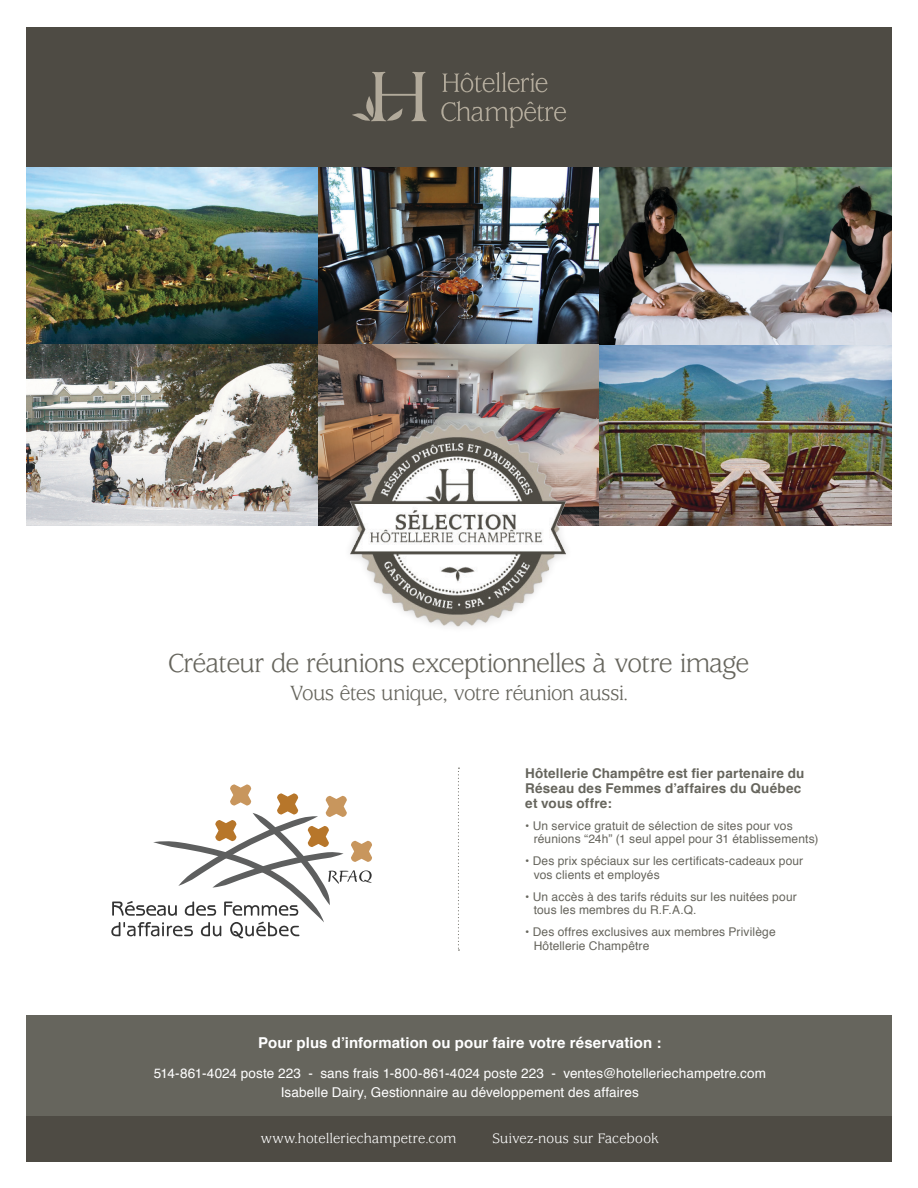
<style>
.page{position:relative;width:918px;height:1188px;background:#fff}
.page>*{position:absolute;margin:0;border:0;box-sizing:border-box;transform-origin:0 0}
.t1{font:28.5px "Exposition SSK";letter-spacing:.005em;color:#66655d}
.t2{font:22.5px "Exposition SSK";letter-spacing:.01em;color:#66655d}
.liste{font:700 15px "Helvetica";letter-spacing:.005em;color:#fff}
.t3{font:15px "Exposition SSK";letter-spacing:.04em;color:#fff}
.liste-2{font:13.5px "Helvetica";letter-spacing:.01em;color:#fff}
.liste-3{font:700 13.5px/15px "Helvetica";letter-spacing:.015em;color:#66655d}
.liste-4{font:12px/13.5px "Helvetica";letter-spacing:.01em;color:#66655d}
</style>
<div class="page">
<div style="left:0;top:1015px;width:918px;height:108px;background:#66655d"></div>
<div style="left:0;top:27px;width:918px;height:140px;background:#4e4b44"></div>
<svg style="left:352px;top:72px;width:75px;height:49px"></svg>
<svg style="left:442px;top:72px;width:106px;height:20px"></svg>
<svg style="left:441px;top:101px;width:125px;height:27px"></svg>
<div style="left:0;top:1117px;width:918px;height:71px;background:#4e4b44"></div>
<img style="left:26px;top:167px;width:574px;height:358px">
<img style="left:600px;top:345px;width:292px;height:180px">
<img style="left:600px;top:167px;width:292px;height:178px">
<img style="left:320px;top:405px;width:278px;height:222px">
<div style="left:1px;top:1162px;width:916px;height:26px;background:#fff"></div>
<svg style="left:458px;top:768px;width:1px;height:183px"></svg>
<svg style="left:111px;top:784px;width:261px;height:154px"></svg>
<div style="left:0;top:1px;width:26px;height:1187px;background:#fff"></div>
<div style="left:892px;top:1px;width:26px;height:1187px;background:#fff"></div>
<h1 class="t1" style="left:169px;top:647px;width:581px">Créateur de réunions exceptionnelles à votre image</h1>
<h1 class="t2" style="left:290px;top:681px;width:339px">Vous êtes unique, votre réunion aussi.</h1>
<p class="liste-3" style="left:525px;top:766px;width:281px">Hôtellerie Champêtre est fier partenaire du<br>Réseau des Femmes d’affaires du Québec et vous offre:</p>
<p class="liste-4" style="left:534px;top:819px;width:286px;text-indent:-9px">• Un service gratuit de sélection de sites pour vos réunions “24h” (1 seul appel pour 31 établissements)</p>
<p class="liste-4" style="left:534px;top:855px;width:271px;text-indent:-9px">• Des prix spéciaux sur les certificats-cadeaux pour vos clients et employés</p>
<p class="liste-4" style="left:534px;top:890px;width:265px;text-indent:-9px">• Un accès à des tarifs réduits sur les nuitées pour tous les membres du R.F.A.Q.</p>
<p class="liste-4" style="left:534px;top:926px;width:243px;text-indent:-9px">• Des offres exclusives aux membres Privilège<br>Hôtellerie Champêtre</p>
<p class="liste" style="left:258px;top:1031px;width:405px">Pour plus d’information ou pour faire votre réservation :</p>
<p class="liste-2" style="left:154px;top:1063px;width:614px">514-861-4024 poste 223 - sans frais 1-800-861-4024 poste 223 - ventes@hotelleriechampetre.com</p>
<p class="liste-2" style="left:281px;top:1082px;width:360px">Isabelle Dairy, Gestionnaire au développement des affaires</p>
<h2 class="t3" style="left:261px;top:1130px;width:197px">www.hotelleriechampetre.com</h2>
<h2 class="t3" style="left:493px;top:1130px;width:167px">Suivez-nous sur Facebook</h2>
</div>
